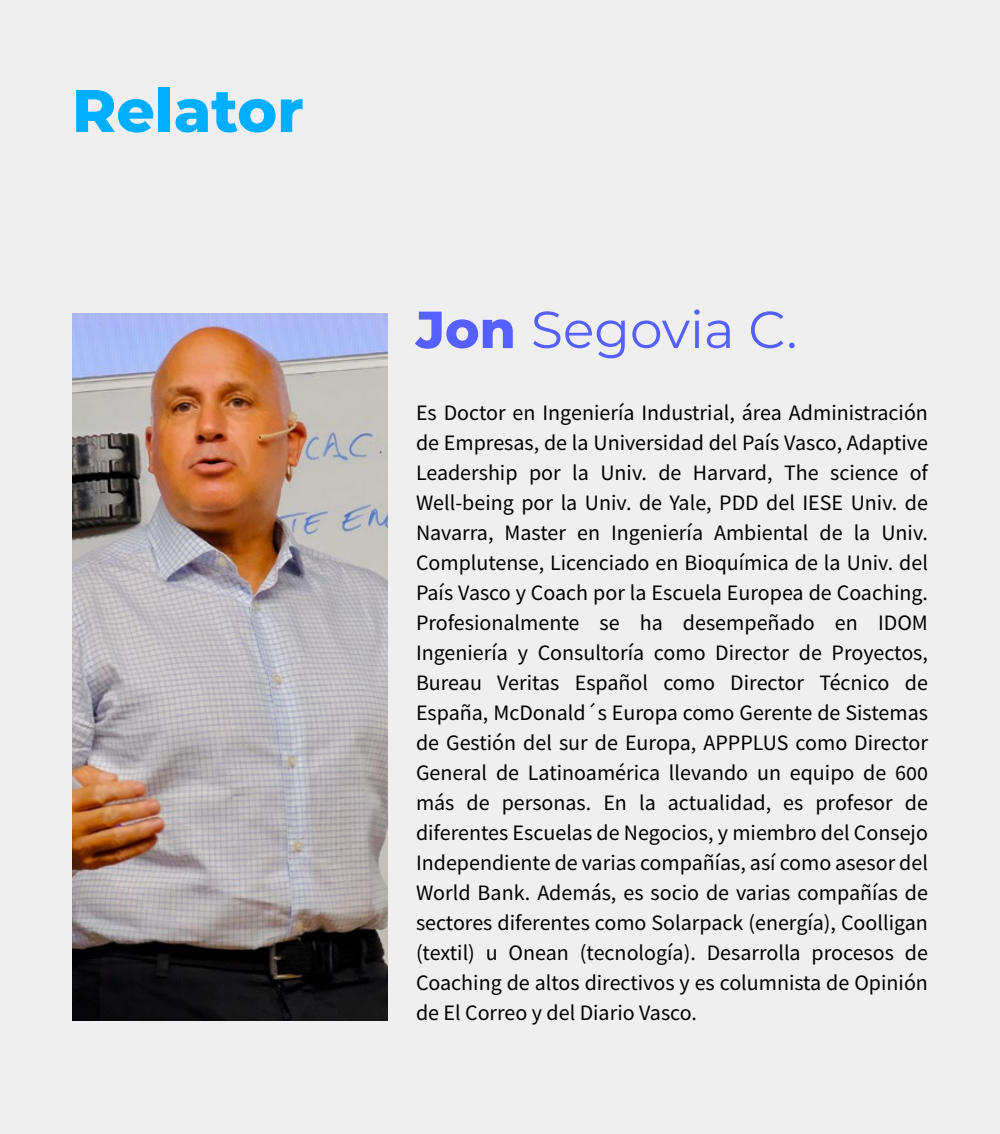
<style>
.page{position:relative;width:1000px;height:1134px;background:#efefef}
.page>*{position:absolute;margin:0;border:0;box-sizing:border-box;transform-origin:0 0}
.t1{font:800 60px "Montserrat";color:#00aeff}
.t2{font:52px "Montserrat";color:#5560ff}
.t3{font:22px/30px "Source Sans Pro";color:#000;text-align:justify}
.s1{font-weight:800}
</style>
<div class="page">
<img style="left:72px;top:313px;width:315px;height:707px">
<h1 class="t1" style="left:72px;top:67px;width:233px">Relator</h1>
<h2 class="t2" style="left:416px;top:294px;width:383px"><span class="s1">Jon</span> Segovia C.</h2>
<p class="t3" style="left:416px;top:398px;width:514px">Es Doctor en Ingeniería Industrial, área Administración de Empresas, de la Universidad del País Vasco, Adaptive Leadership por la Univ. de Harvard, The science of Well-being por la Univ. de Yale, PDD del IESE Univ. de Navarra, Master en Ingeniería Ambiental de la Univ.<br>Complutense, Licenciado en Bioquímica de la Univ. del País Vasco y Coach por la Escuela Europea de Coaching.<br>Profesionalmente se ha desempeñado en IDOM Ingeniería y Consultoría como Director de Proyectos, Bureau Veritas Español como Director Técnico de España, McDonald´s Europa como Gerente de Sistemas de Gestión del sur de Europa, APPPLUS como Director General de Latinoamérica llevando un equipo de 600 más de personas. En la actualidad, es profesor de diferentes Escuelas de Negocios, y miembro del Consejo Independiente de varias compañías, así como asesor del World Bank. Además, es socio de varias compañías de sectores diferentes como Solarpack (energía), Coolligan (textil) u Onean (tecnología). Desarrolla procesos de Coaching de altos directivos y es columnista de Opinión de El Correo y del Diario Vasco.</p>
</div>
